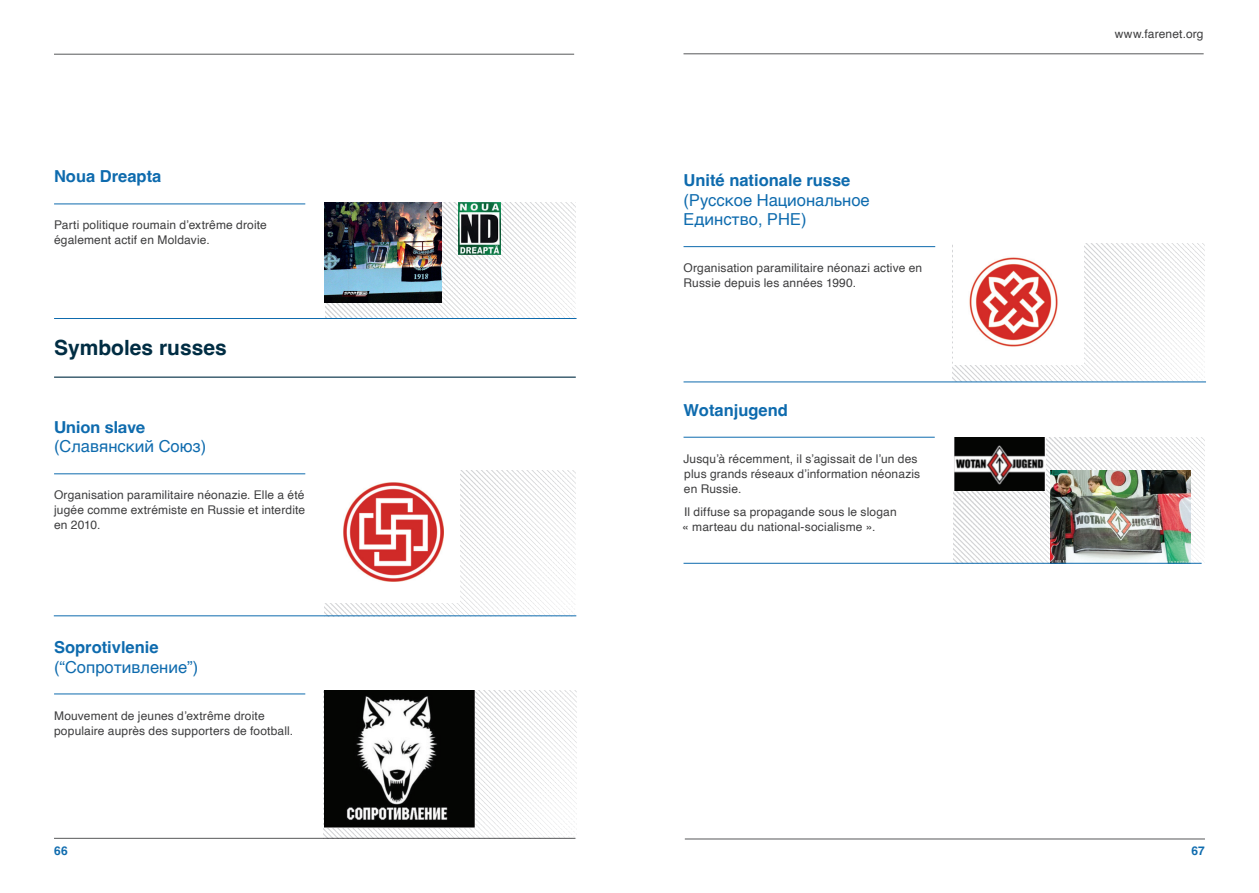
<style>
.page{position:relative;width:1259px;height:893px;background:#fff}
.page>*{position:absolute;margin:0;border:0;box-sizing:border-box;transform-origin:0 0}
.Country_headers{font:700 21px "Helvetica";color:#012d43}
.Sub_headers{font:16.5px/19.5px "Helvetica";color:#0e6bae}
.Sub_headers-2{font:700 16.5px "Helvetica";color:#0e6bae}
.t1{font:12px/15px "Helvetica";letter-spacing:.01em;color:#3e3e3f}
.t2{font:700 12px "Helvetica";color:#0e6bae}
.s1{font-family:"Helvetica Neue";font-weight:700}
.s2{font-weight:700}
</style>
<div class="page">
<hr style="left:685px;top:839px;width:520px;height:1px;background:#57585a">
<hr style="left:54px;top:838px;width:521px;height:1px;background:#57585a">
<hr style="left:683px;top:54px;width:520px;height:1px;background:#57585a">
<hr style="left:54px;top:54px;width:520px;height:1px;background:#57585a">
<img style="left:325px;top:203px;width:250px;height:115px">
<img style="left:324px;top:203px;width:118px;height:100px">
<hr style="left:54px;top:318px;width:522px;height:1px;background:#0e6bae">
<hr style="left:54px;top:377px;width:522px;height:1px;background:#012d43">
<img style="left:324px;top:470px;width:252px;height:146px">
<div style="left:324px;top:470px;width:136px;height:133px;background:#fff"></div>
<img style="left:344px;top:482px;width:99px;height:100px">
<hr style="left:54px;top:204px;width:251px;height:1px;background:#0e6bae">
<hr style="left:54px;top:474px;width:251px;height:1px;background:#0e6bae">
<img style="left:324px;top:690px;width:252px;height:148px">
<img style="left:324px;top:690px;width:150px;height:137px">
<hr style="left:54px;top:616px;width:522px;height:1px;background:#0e6bae">
<hr style="left:54px;top:694px;width:251px;height:1px;background:#0e6bae">
<img style="left:458px;top:203px;width:42px;height:51px">
<img style="left:953px;top:437px;width:252px;height:126px">
<img style="left:953px;top:437px;width:92px;height:53px">
<img style="left:1050px;top:470px;width:141px;height:93px">
<hr style="left:683px;top:563px;width:518px;height:1px;background:#0e6bae">
<img style="left:953px;top:243px;width:252px;height:139px">
<div style="left:953px;top:242px;width:130px;height:123px;background:#fff"></div>
<img style="left:969px;top:257px;width:89px;height:90px">
<hr style="left:683px;top:382px;width:523px;height:1px;background:#0e6bae">
<hr style="left:683px;top:246px;width:252px;height:1px;background:#0e6bae">
<hr style="left:683px;top:437px;width:251px;height:1px;background:#0e6bae">
<p class="Sub_headers-2" style="left:54px;top:167px;width:109px">Noua Dreapta</p>
<p class="t1" style="left:54px;top:218px;width:214px">Parti politique roumain d’extrême droite également actif en Moldavie.</p>
<p class="Country_headers" style="left:54px;top:335px;width:174px">Symboles russes</p>
<p class="Sub_headers" style="left:54px;top:418px;width:154px"><span class="s1">Union slave </span>(Славянский Союз)</p>
<p class="t1" style="left:54px;top:488px;width:253px;text-align:justify">Organisation paramilitaire néonazie. Elle a été jugée comme extrémiste en Russie et interdite en 2010.</p>
<p class="Sub_headers" style="left:54px;top:638px;width:146px"><span class="s2">Soprotivlenie </span>(“Сопротивление”)</p>
<p class="t1" style="left:54px;top:708px;width:241px">Mouvement de jeunes d’extrême droite populaire auprès des supporters de football.</p>
<p class="Sub_headers" style="left:683px;top:171px;width:188px"><span class="s2">Unité nationale russe </span>(Русское Национальное<br>Единство, РНЕ)</p>
<p class="t1" style="left:683px;top:261px;width:240px">Organisation paramilitaire néonazi active en<br>Russie depuis les années 1990.</p>
<p class="Sub_headers-2" style="left:683px;top:400px;width:106px">Wotanjugend</p>
<p class="t1" style="left:683px;top:451px;width:238px">Jusqu’à récemment, il s’agissait de l’un des plus grands réseaux d’information néonazis en Russie.</p>
<p class="t1" style="left:682px;top:505px;width:216px">Il diffuse sa propagande sous le slogan « marteau du national-socialisme ».</p>
<p class="t1" style="left:1114px;top:27px;width:90px">www.farenet.org</p>
<p class="t2" style="left:54px;top:844px;width:15px">66</p>
<p class="t2" style="left:1191px;top:844px;width:15px">67</p>
</div>
